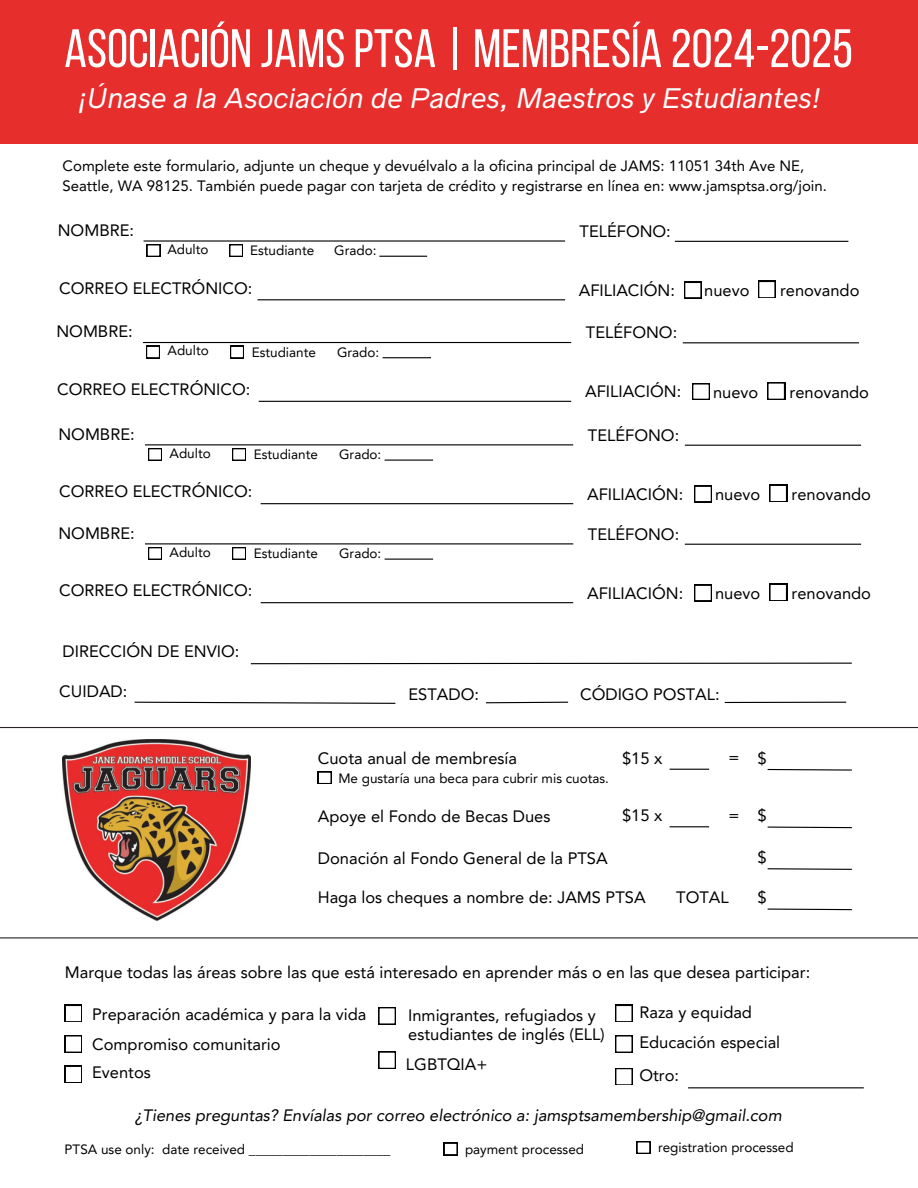
<style>
.page{position:relative;width:918px;height:1188px;background:#fff}
.page>*{position:absolute;margin:0;border:0;box-sizing:border-box;transform-origin:0 0}
.t1{font:54px "Bebas Neue";color:#fff}
.t2{font:italic 25.5px "Radnika Next";color:#fff}
.t3{font:16.5px/19.2px "Avenir LT Pro";color:#000}
.t4{font:italic 16.5px "Avenir LT Pro";color:#000}
.t5{font:15px/20.2px "Avenir LT Pro";color:#000}
.t6{font:13.5px "Avenir LT Pro";color:#000}
</style>
<div class="page">
<div style="left:0;top:0;width:918px;height:144px;background:#e62e2d"></div>
<hr style="left:0;top:727px;width:918px;height:1px;background:#2a2423">
<svg style="left:767px;top:826px;width:85px;height:3px"></svg>
<hr style="left:670px;top:826px;width:39px;height:1px;background:#000">
<svg style="left:767px;top:868px;width:85px;height:2px"></svg>
<svg style="left:767px;top:908px;width:85px;height:3px"></svg>
<svg style="left:318px;top:772px;width:13px;height:12px"></svg>
<svg style="left:767px;top:768px;width:85px;height:3px"></svg>
<hr style="left:670px;top:769px;width:39px;height:1px;background:#000">
<img style="left:63px;top:740px;width:187px;height:181px">
<hr style="left:0;top:937px;width:918px;height:1px;background:#2a2423">
<svg style="left:444px;top:1143px;width:13px;height:12px"></svg>
<svg style="left:637px;top:1141px;width:13px;height:13px"></svg>
<svg style="left:250px;top:662px;width:602px;height:3px"></svg>
<svg style="left:134px;top:701px;width:262px;height:3px"></svg>
<svg style="left:486px;top:701px;width:83px;height:3px"></svg>
<hr style="left:725px;top:702px;width:121px;height:1px;background:#000">
<svg style="left:684px;top:282px;width:17px;height:16px"></svg>
<svg style="left:758px;top:281px;width:17px;height:17px"></svg>
<hr style="left:257px;top:299px;width:308px;height:1px;background:#000">
<hr style="left:675px;top:241px;width:173px;height:1px;background:#000">
<svg style="left:147px;top:244px;width:13px;height:13px"></svg>
<svg style="left:229px;top:244px;width:14px;height:13px"></svg>
<hr style="left:379px;top:256px;width:48px;height:1px;background:#000">
<hr style="left:144px;top:240px;width:421px;height:2px;background:#000">
<svg style="left:692px;top:383px;width:18px;height:17px"></svg>
<svg style="left:767px;top:382px;width:18px;height:17px"></svg>
<hr style="left:259px;top:401px;width:312px;height:1px;background:#000">
<hr style="left:683px;top:342px;width:176px;height:1px;background:#000">
<svg style="left:146px;top:346px;width:14px;height:12px"></svg>
<svg style="left:230px;top:346px;width:14px;height:12px"></svg>
<hr style="left:383px;top:357px;width:48px;height:1px;background:#000">
<hr style="left:143px;top:342px;width:428px;height:1px;background:#000">
<svg style="left:694px;top:486px;width:18px;height:16px"></svg>
<svg style="left:769px;top:485px;width:18px;height:17px"></svg>
<hr style="left:261px;top:503px;width:312px;height:1px;background:#000">
<hr style="left:685px;top:445px;width:176px;height:1px;background:#000">
<svg style="left:148px;top:448px;width:14px;height:13px"></svg>
<svg style="left:232px;top:448px;width:14px;height:13px"></svg>
<hr style="left:385px;top:460px;width:48px;height:1px;background:#000">
<hr style="left:145px;top:444px;width:428px;height:1px;background:#000">
<svg style="left:694px;top:585px;width:18px;height:16px"></svg>
<svg style="left:769px;top:584px;width:18px;height:17px"></svg>
<hr style="left:261px;top:602px;width:312px;height:1px;background:#000">
<hr style="left:685px;top:544px;width:176px;height:1px;background:#000">
<svg style="left:148px;top:547px;width:14px;height:13px"></svg>
<svg style="left:232px;top:547px;width:14px;height:13px"></svg>
<hr style="left:385px;top:559px;width:48px;height:1px;background:#000">
<hr style="left:145px;top:543px;width:428px;height:1px;background:#000">
<svg style="left:65px;top:1005px;width:17px;height:17px"></svg>
<svg style="left:65px;top:1035px;width:17px;height:17px"></svg>
<svg style="left:65px;top:1066px;width:17px;height:17px"></svg>
<svg style="left:379px;top:1052px;width:16px;height:16px"></svg>
<svg style="left:378px;top:1007px;width:17px;height:17px"></svg>
<svg style="left:615px;top:1068px;width:17px;height:17px"></svg>
<svg style="left:615px;top:1035px;width:17px;height:17px"></svg>
<svg style="left:615px;top:1005px;width:17px;height:17px"></svg>
<hr style="left:688px;top:1087px;width:176px;height:1px;background:#000">
<h3 class="t1" style="left:64px;top:27px;width:790px">ASOCIACIÓN JAMSPTSA | MEMBRESÍA 2024-2025</h3>
<h4 class="t2" style="left:78px;top:83px;width:744px">¡Únase a la Asociación de Padres, Maestros y Estudiantes!</h4>
<p class="t5" style="left:63px;top:157px;width:766px">Complete este formulario, adjunte un cheque y devuélvalo a la oficina principal de JAMS: 11051 34th Ave NE,<br>Seattle, WA 98125. También puede pagar con tarjeta de crédito y registrarse en línea en: www.jamsptsa.org/join.</p>
<p class="t3" style="left:58px;top:222px;width:78px">NOMBRE:</p>
<p class="t3" style="left:580px;top:223px;width:93px">TELÉFONO:</p>
<h3 class="t6" style="left:167px;top:244px;width:43px">Adulto</h3>
<h3 class="t6" style="left:250px;top:245px;width:66px">Estudiante</h3>
<h3 class="t6" style="left:334px;top:245px;width:44px">Grado:</h3>
<h4 class="t3" style="left:59px;top:280px;width:195px">CORREO ELECTRÓNICO:</h4>
<h4 class="t3" style="left:579px;top:282px;width:98px">AFILIACIÓN:</h4>
<h3 class="t3" style="left:780px;top:282px;width:81px">renovando</h3>
<p class="t3" style="left:704px;top:283px;width:47px">nuevo</p>
<p class="t3" style="left:56px;top:323px;width:78px">NOMBRE:</p>
<h3 class="t3" style="left:586px;top:324px;width:93px">TELÉFONO:</h3>
<h3 class="t6" style="left:168px;top:345px;width:43px">Adulto</h3>
<h3 class="t6" style="left:252px;top:347px;width:66px">Estudiante</h3>
<h3 class="t6" style="left:337px;top:347px;width:44px">Grado:</h3>
<h4 class="t3" style="left:57px;top:381px;width:195px">CORREO ELECTRÓNICO:</h4>
<h4 class="t3" style="left:585px;top:384px;width:98px">AFILIACIÓN:</h4>
<h3 class="t3" style="left:790px;top:384px;width:81px">renovando</h3>
<p class="t3" style="left:713px;top:384px;width:47px">nuevo</p>
<h3 class="t3" style="left:58px;top:426px;width:78px">NOMBRE:</h3>
<h4 class="t3" style="left:588px;top:427px;width:93px">TELÉFONO:</h4>
<p class="t6" style="left:170px;top:448px;width:43px">Adulto</p>
<h4 class="t6" style="left:254px;top:449px;width:66px">Estudiante</h4>
<h4 class="t6" style="left:339px;top:449px;width:44px">Grado:</h4>
<p class="t3" style="left:59px;top:484px;width:195px">CORREO ELECTRÓNICO:</p>
<p class="t3" style="left:587px;top:486px;width:98px">AFILIACIÓN:</p>
<p class="t3" style="left:792px;top:486px;width:81px">renovando</p>
<h3 class="t3" style="left:715px;top:486px;width:47px">nuevo</h3>
<h4 class="t3" style="left:58px;top:525px;width:78px">NOMBRE:</h4>
<h4 class="t3" style="left:588px;top:526px;width:93px">TELÉFONO:</h4>
<p class="t6" style="left:170px;top:547px;width:43px">Adulto</p>
<h4 class="t6" style="left:254px;top:548px;width:66px">Estudiante</h4>
<p class="t6" style="left:339px;top:548px;width:44px">Grado:</p>
<h4 class="t3" style="left:59px;top:583px;width:195px">CORREO ELECTRÓNICO:</h4>
<h3 class="t3" style="left:587px;top:585px;width:98px">AFILIACIÓN:</h3>
<p class="t3" style="left:792px;top:585px;width:81px">renovando</p>
<p class="t3" style="left:715px;top:585px;width:47px">nuevo</p>
<h4 class="t3" style="left:63px;top:643px;width:178px">DIRECCIÓN DE ENVIO:</h4>
<h4 class="t3" style="left:59px;top:683px;width:70px">CUIDAD:</h4>
<h3 class="t3" style="left:409px;top:686px;width:72px">ESTADO:</h3>
<h4 class="t3" style="left:580px;top:686px;width:141px">CÓDIGO POSTAL:</h4>
<h3 class="t3" style="left:318px;top:750px;width:201px">Cuota anual de membresía</h3>
<p class="t3" style="left:622px;top:750px;width:42px">$15 x</p>
<h3 class="t3" style="left:728px;top:749px;width:12px">=</h3>
<h3 class="t3" style="left:758px;top:750px;width:11px">$</h3>
<p class="t6" style="left:338px;top:772px;width:272px">Me gustaría una beca para cubrir mis cuotas.</p>
<h1 class="t3" style="left:622px;top:807px;width:42px">$15 x</h1>
<h2 class="t3" style="left:728px;top:807px;width:12px">=</h2>
<h4 class="t3" style="left:758px;top:807px;width:11px">$</h4>
<h3 class="t3" style="left:758px;top:849px;width:11px">$</h3>
<p class="t3" style="left:758px;top:889px;width:11px">$</p>
<h4 class="t3" style="left:318px;top:808px;width:234px">Apoye el Fondo de Becas Dues</h4>
<h3 class="t3" style="left:318px;top:850px;width:291px">Donación al Fondo General de la PTSA</h3>
<h4 class="t3" style="left:318px;top:889px;width:329px">Haga los cheques a nombre de: JAMS PTSA</h4>
<p class="t3" style="left:676px;top:889px;width:54px">TOTAL</p>
<h4 class="t3" style="left:65px;top:965px;width:747px">Marque todas las áreas sobre las que está interesado en aprender más o en las que desea participar:</h4>
<p class="t3" style="left:92px;top:1006px;width:276px">Preparación académica y para la vida</p>
<p class="t3" style="left:92px;top:1036px;width:190px">Compromiso comunitario</p>
<p class="t3" style="left:92px;top:1064px;width:60px">Eventos</p>
<h4 class="t3" style="left:639px;top:1004px;width:114px">Raza y equidad</h4>
<h4 class="t3" style="left:408px;top:1007px;width:198px">Inmigrantes, refugiados y estudiantes de inglés (ELL)</h4>
<h4 class="t3" style="left:639px;top:1035px;width:142px">Educación especial</h4>
<h4 class="t3" style="left:406px;top:1056px;width:83px">LGBTQIA+</h4>
<h3 class="t3" style="left:639px;top:1067px;width:41px">Otro:</h3>
<h4 class="t4" style="left:135px;top:1108px;width:649px">¿Tienes preguntas? Envíalas por correo electrónico a: jamsptsamembership@gmail.com</h4>
<p class="t6" style="left:65px;top:1144px;width:328px">PTSA use only: date received _____________________</p>
<h3 class="t6" style="left:465px;top:1144px;width:121px">payment processed</h3>
<h3 class="t6" style="left:658px;top:1142px;width:137px">registration processed</h3>
</div>
